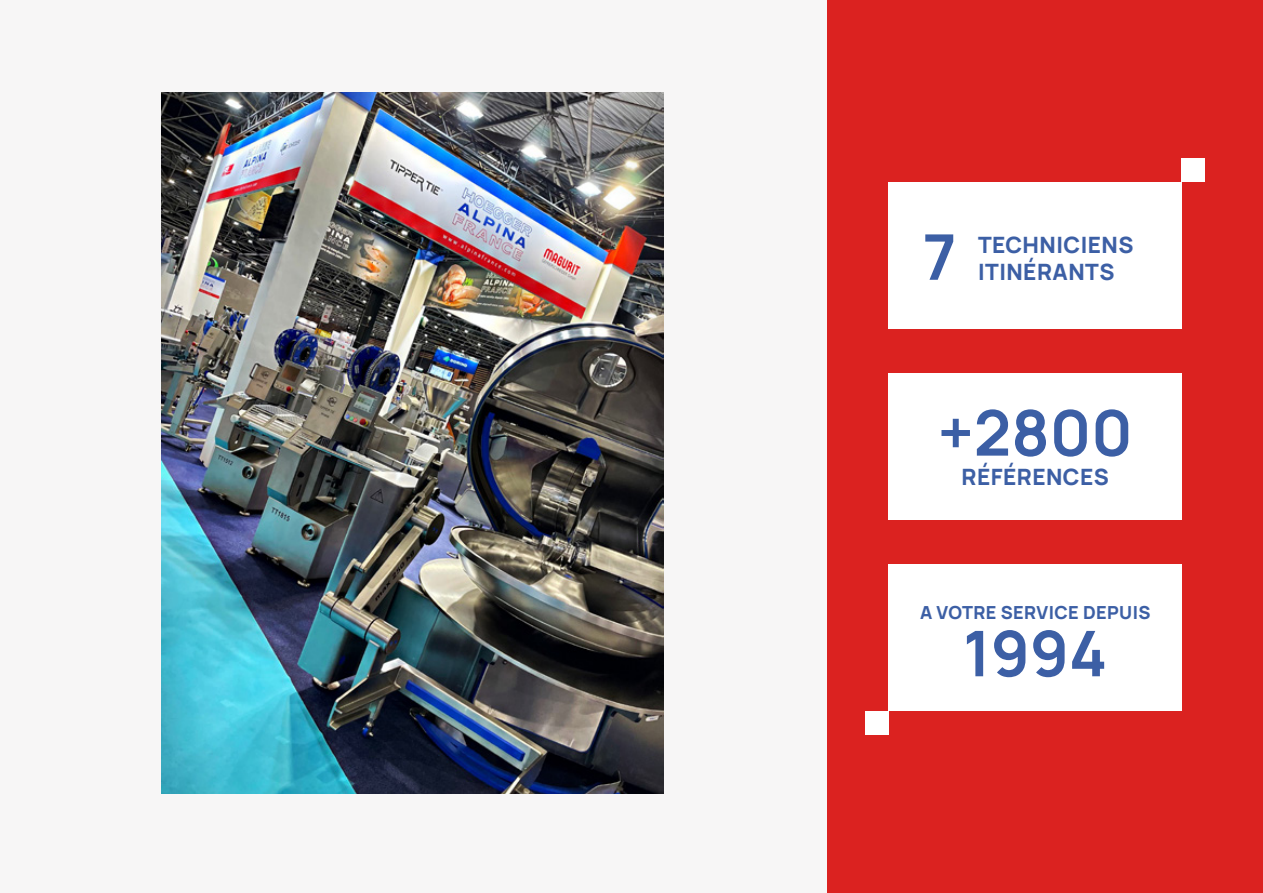
<style>
.page{position:relative;width:1263px;height:893px;background:#fff}
.page>*{position:absolute;margin:0;border:0;box-sizing:border-box;transform-origin:0 0}
.t1{font:200 63px "Manrope";color:#3c5fa5}
.t2{font:200 22.5px/27px "Manrope";letter-spacing:.02em;color:#3c5fa5}
.t3{font:200 18px "Manrope";letter-spacing:.02em;color:#3c5fa5}
</style>
<div class="page">
<div style="left:0;top:0;width:827px;height:893px;background:#f7f6f6"></div>
<div style="left:827px;top:0;width:436px;height:893px;background:#db2220"></div>
<div style="left:889px;top:182px;width:293px;height:146px;background:#fff"></div>
<div style="left:889px;top:373px;width:293px;height:147px;background:#fff"></div>
<div style="left:889px;top:564px;width:293px;height:147px;background:#fff"></div>
<div style="left:1182px;top:158px;width:23px;height:24px;background:#fff"></div>
<div style="left:865px;top:711px;width:24px;height:24px;background:#fff"></div>
<img style="left:161px;top:92px;width:502px;height:702px">
<h1 class="t1" style="left:923px;top:218px;width:35px">7</h1>
<p class="t2" style="left:978px;top:229px;width:157px">TECHNICIENS<br>ITINÉRANTS</p>
<h1 class="t1" style="left:938px;top:394px;width:196px">+2800</h1>
<p class="t2" style="left:961px;top:462px;width:149px">RÉFÉRENCES</p>
<p class="t3" style="left:920px;top:601px;width:232px">A VOTRE SERVICE DEPUIS</p>
<h1 class="t1" style="left:963px;top:614px;width:146px">1994</h1>
</div>
